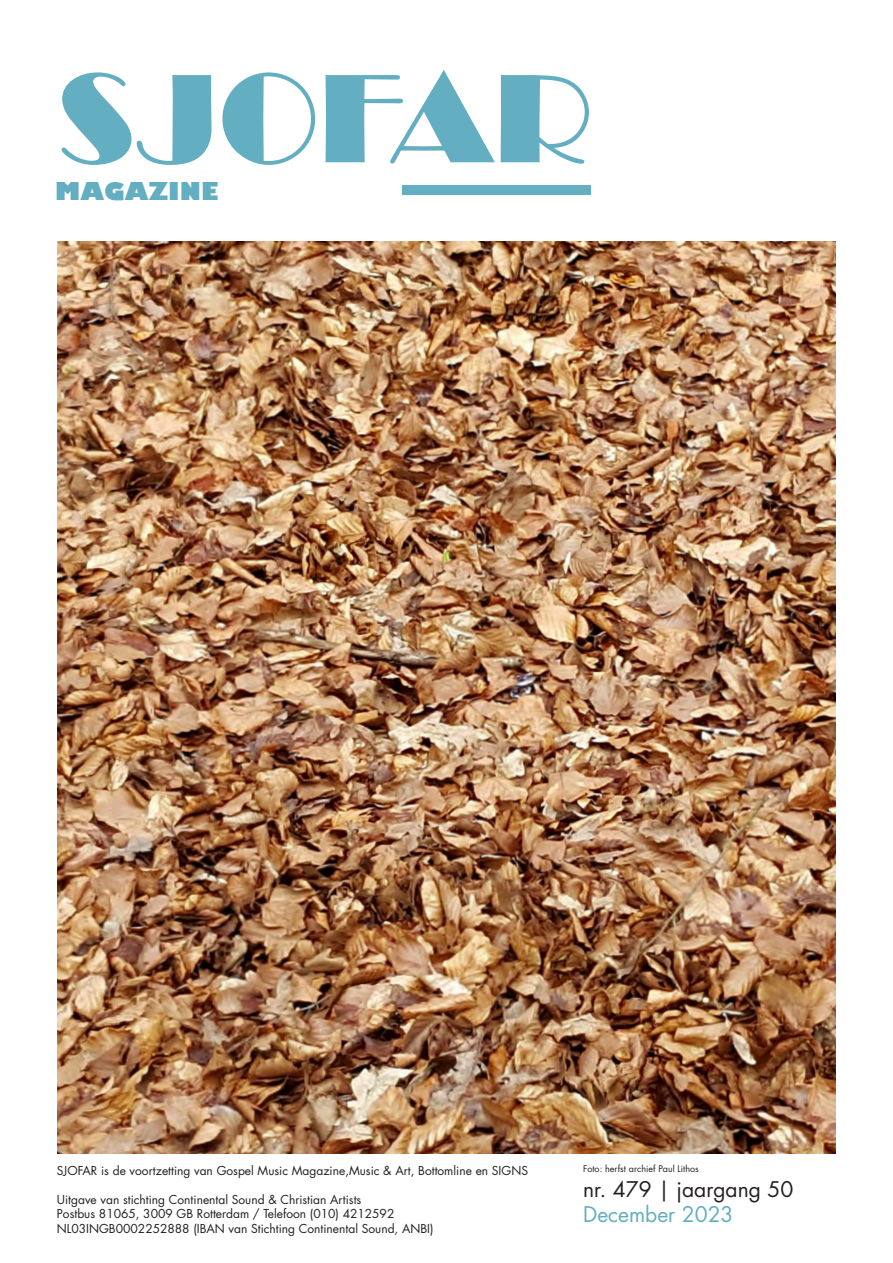
<style>
.page{position:relative;width:893px;height:1263px;background:#fff}
.page>*{position:absolute;margin:0;border:0;box-sizing:border-box;transform-origin:0 0}
.t1{font:800 24px "Gill Sans";color:#63aec1}
.t2{font:21px "Futura Std";color:#231f20}
.t3{font:21px "Futura Std";color:#63aec1}
.t4{font:12px "Futura Std";color:#231f20}
.t5{font:9px "Futura Std";color:#231f20}
</style>
<div class="page">
<img style="left:57px;top:242px;width:779px;height:911px">
<svg style="left:62px;top:72px;width:149px;height:93px"></svg>
<svg style="left:222px;top:72px;width:93px;height:93px"></svg>
<svg style="left:326px;top:70px;width:169px;height:93px"></svg>
<svg style="left:501px;top:75px;width:88px;height:89px"></svg>
<div style="left:402px;top:185px;width:189px;height:10px;background:#63aec1"></div>
<h1 class="t1" style="left:55px;top:172px;width:165px">MAGAZINE</h1>
<p class="t4" style="left:57px;top:1163px;width:473px">SJOFAR is de voortzetting van Gospel Music Magazine,Music &amp; Art, Bottomline en SIGNS</p>
<p class="t4" style="left:57px;top:1192px;width:306px">Uitgave van stichting Continental Sound &amp; Christian Artists</p>
<p class="t4" style="left:57px;top:1206px;width:339px">Postbus 81065, 3009 GB Rotterdam / Telefoon (010) 4212592</p>
<p class="t4" style="left:57px;top:1220px;width:378px">NL03INGB0002252888 (IBAN van Stichting Continental Sound, ANBI)</p>
<p class="t5" style="left:583px;top:1163px;width:117px">Foto: herfst archief Paul Lithos</p>
<p class="t2" style="left:583px;top:1176px;width:212px">nr. 479 | jaargang 50</p>
<p class="t3" style="left:583px;top:1201px;width:152px">December 2023</p>
</div>
